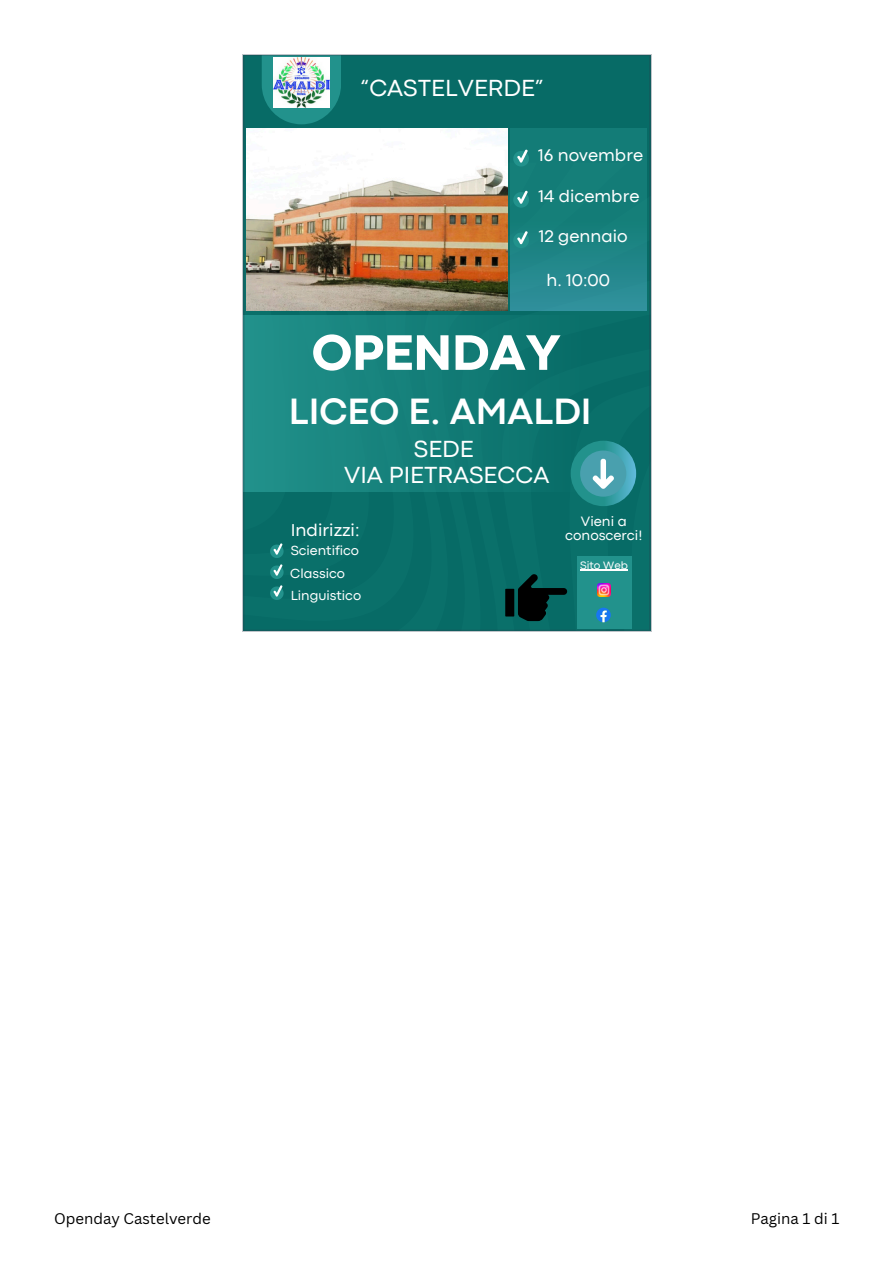
<style>
.page{position:relative;width:894px;height:1264px;background:#fff}
.page>*{position:absolute;margin:0;border:0;box-sizing:border-box;transform-origin:0 0}
.t1{font:800 52.05px "Codec Pro";color:#fff}
.t2{font:700 38.25px "Codec Pro";color:#fff}
.t3{font:24.3px/25.2px "Codec Pro";color:#fff;text-align:center}
.t4{font:18px "Codec Pro";color:#fff}
.t5{font:17.7px "Codec Pro";color:#fff}
.t6{font:15px "Canva Sans";color:#000}
.t7{font:14.1px/14.7px "Codec Pro";color:#fff;text-align:center}
.t8{font:13.65px "Codec Pro";color:#fff}
.t9{font:11.1px "Codec Pro";color:#fff}
</style>
<div class="page">
<svg style="left:242px;top:54px;width:409px;height:577px;background:#39847c"></svg>
<h3 class="t3" style="left:360px;top:77px;width:185px">“CASTELVERDE”</h3>
<h4 class="t5" style="left:538px;top:149px;width:106px">16 novembre</h4>
<p class="t5" style="left:538px;top:190px;width:102px">14 dicembre</p>
<h1 class="t5" style="left:538px;top:230px;width:90px">12 gennaio</h1>
<p class="t5" style="left:546px;top:274px;width:65px">h. 10:00</p>
<p class="t1" style="left:312px;top:334px;width:250px">OPENDAY</p>
<p class="t2" style="left:289px;top:397px;width:304px">LICEO Ε. AMALDI</p>
<h4 class="t3" style="left:344px;top:438px;width:206px">SEDE<br>VIA PIETRASECCA</h4>
<p class="t4" style="left:290px;top:523px;width:70px">Indirizzi:</p>
<p class="t8" style="left:290px;top:545px;width:70px">Scientifico</p>
<h4 class="t8" style="left:290px;top:569px;width:56px">Classico</h4>
<p class="t8" style="left:290px;top:591px;width:72px">Linguistico</p>
<h4 class="t7" style="left:565px;top:515px;width:79px">Vieni a conoscerci!</h4>
<p class="t9" style="left:580px;top:561px;width:49px">Sito Web</p>
<p class="t6" style="left:54px;top:1207px;width:158px">Openday Castelverde</p>
<p class="t6" style="left:750px;top:1207px;width:90px">Pagina 1 di 1</p>
</div>
